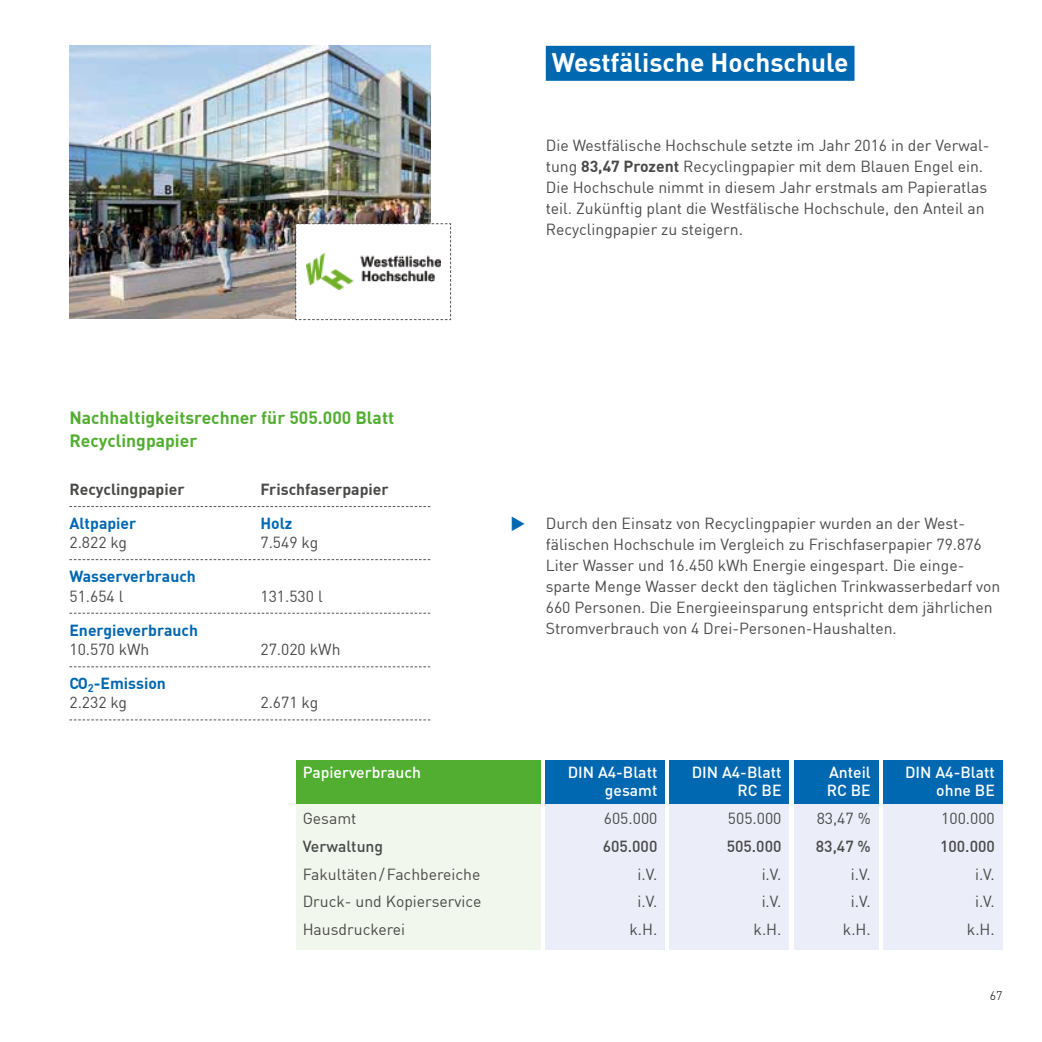
<style>
.page{position:relative;width:1042px;height:1042px;background:#fff}
.page>*{position:absolute;margin:0;border:0;box-sizing:border-box;transform-origin:0 0}
.t1{font:700 26.25px "DIN";color:#fff}
.t2{font:700 17.5px/22.8px "DIN";color:#51ae30}
.t3{font:15.75px/21px "DIN";color:#494948}
.t4{font:500 15.75px "DIN";color:#fff}
.t5{font:700 15.75px/19.2px "DIN";color:#0067b1}
.t6{font:500 15.75px "DIN";color:#494948}
.t7{font:700 15.75px "DIN";color:#494948}
.t8{font:300 12.25px "DIN";color:#000}
.s1{font-weight:400;color:#494948}
.s2{font-weight:700}
</style>
<div class="page">
<div style="left:296px;top:802px;width:245px;height:147px;background:#f1f7ec"></div>
<div style="left:296px;top:760px;width:245px;height:44px;background:#51ae30"></div>
<div style="left:546px;top:802px;width:119px;height:147px;background:#ebeef9"></div>
<div style="left:670px;top:802px;width:119px;height:147px;background:#ebeef9"></div>
<div style="left:794px;top:802px;width:84px;height:147px;background:#ebeef9"></div>
<div style="left:883px;top:802px;width:119px;height:147px;background:#ebeef9"></div>
<div style="left:546px;top:760px;width:119px;height:44px;background:#0067b1"></div>
<div style="left:670px;top:760px;width:119px;height:44px;background:#0067b1"></div>
<div style="left:794px;top:760px;width:84px;height:44px;background:#0067b1"></div>
<div style="left:883px;top:760px;width:119px;height:44px;background:#0067b1"></div>
<img style="left:69px;top:46px;width:362px;height:273px">
<div style="left:546px;top:46px;width:308px;height:35px;background:#0067b1"></div>
<svg style="left:69px;top:719px;width:361px;height:1px"></svg>
<svg style="left:69px;top:506px;width:361px;height:1px"></svg>
<svg style="left:69px;top:559px;width:361px;height:1px"></svg>
<svg style="left:69px;top:613px;width:361px;height:1px"></svg>
<svg style="left:69px;top:666px;width:361px;height:1px"></svg>
<svg style="left:295px;top:223px;width:156px;height:97px"></svg>
<h1 class="t1" style="left:552px;top:45px;width:298px">Westfälische Hochschule</h1>
<p class="t2" style="left:69px;top:405px;width:326px">Nachhaltigkeitsrechner für 505.000 Blatt<br>Recyclingpapier</p>
<p class="t7" style="left:69px;top:479px;width:117px">Recyclingpapier</p>
<p class="t7" style="left:260px;top:479px;width:130px">Frischfaserpapier</p>
<p class="t5" style="left:69px;top:513px;width:68px">Altpapier</p>
<p class="t5" style="left:260px;top:513px;width:33px">Holz</p>
<p class="t3" style="left:69px;top:532px;width:59px">2.822 kg</p>
<p class="t3" style="left:260px;top:532px;width:59px">7.549 kg</p>
<p class="t5" style="left:69px;top:566px;width:128px">Wasserverbrauch</p>
<p class="t3" style="left:69px;top:585px;width:55px">51.654 l</p>
<p class="t3" style="left:260px;top:585px;width:64px">131.530 l</p>
<p class="t5" style="left:69px;top:620px;width:130px">Energieverbrauch</p>
<p class="t3" style="left:69px;top:638px;width:82px">10.570 kWh</p>
<p class="t3" style="left:260px;top:638px;width:82px">27.020 kWh</p>
<p class="t5" style="left:69px;top:673px;width:98px">CO<sub>2</sub>-Emission<br><span class="s1">2.232 kg</span></p>
<p class="t3" style="left:260px;top:692px;width:59px">2.671 kg</p>
<p class="t3" style="left:546px;top:134px;width:445px">Die Westfälische Hochschule setzte im Jahr 2016 in der Verwal&shy;tung <span class="s2">83,47 Prozent</span> Recyclingpapier mit dem Blauen Engel ein.<br>Die Hochschule nimmt in diesem Jahr erstmals am Papieratlas teil. Zukünftig plant die Westfälische Hochschule, den Anteil an Recyclingpapier zu steigern.</p>
<p class="t3" style="left:546px;top:512px;width:456px">Durch den Einsatz von Recyclingpapier wurden an der West&shy;fälischen Hochschule im Vergleich zu Frischfaserpapier 79.876<br>Liter Wasser und 16.450 kWh Energie eingespart. Die einge&shy;sparte Menge Wasser deckt den täglichen Trinkwasserbedarf von 660 Personen. Die Energieeinsparung entspricht dem jährlichen Stromverbrauch von 4 Drei-Personen-Haushalten.</p>
<p class="t4" style="left:303px;top:762px;width:120px">Papierverbrauch</p>
<p class="t4" style="left:568px;top:762px;width:91px">DIN A4-Blatt</p>
<p class="t4" style="left:692px;top:762px;width:91px">DIN A4-Blatt</p>
<p class="t4" style="left:829px;top:762px;width:43px">Anteil</p>
<p class="t4" style="left:905px;top:762px;width:91px">DIN A4-Blatt</p>
<p class="t4" style="left:605px;top:780px;width:54px">gesamt</p>
<p class="t4" style="left:737px;top:780px;width:45px">RC BE</p>
<p class="t4" style="left:827px;top:780px;width:45px">RC BE</p>
<p class="t4" style="left:936px;top:780px;width:60px">ohne BE</p>
<p class="t3" style="left:303px;top:807px;width:55px">Gesamt</p>
<p class="t3" style="left:604px;top:807px;width:55px">605.000</p>
<p class="t3" style="left:728px;top:807px;width:55px">505.000</p>
<p class="t3" style="left:817px;top:807px;width:56px">83,47 %</p>
<p class="t3" style="left:941px;top:807px;width:55px">100.000</p>
<p class="t6" style="left:303px;top:836px;width:82px">Verwaltung</p>
<p class="t6" style="left:603px;top:836px;width:56px">605.000</p>
<p class="t6" style="left:727px;top:836px;width:56px">505.000</p>
<p class="t6" style="left:816px;top:836px;width:56px">83,47 %</p>
<p class="t6" style="left:940px;top:836px;width:56px">100.000</p>
<p class="t3" style="left:303px;top:863px;width:179px">Fakultäten/Fachbereiche</p>
<p class="t3" style="left:637px;top:863px;width:21px">i.V.</p>
<p class="t3" style="left:761px;top:863px;width:21px">i.V.</p>
<p class="t3" style="left:851px;top:863px;width:21px">i.V.</p>
<p class="t3" style="left:975px;top:863px;width:21px">i.V.</p>
<p class="t3" style="left:303px;top:891px;width:180px">Druck- und Kopierservice</p>
<p class="t3" style="left:637px;top:891px;width:21px">i.V.</p>
<p class="t3" style="left:761px;top:891px;width:21px">i.V.</p>
<p class="t3" style="left:851px;top:891px;width:21px">i.V.</p>
<p class="t3" style="left:975px;top:891px;width:21px">i.V.</p>
<p class="t3" style="left:303px;top:919px;width:104px">Hausdruckerei</p>
<p class="t3" style="left:629px;top:919px;width:29px">k.H.</p>
<p class="t3" style="left:753px;top:919px;width:29px">k.H.</p>
<p class="t3" style="left:843px;top:919px;width:29px">k.H.</p>
<p class="t3" style="left:967px;top:919px;width:29px">k.H.</p>
<p class="t8" style="left:989px;top:988px;width:14px">67</p>
</div>
